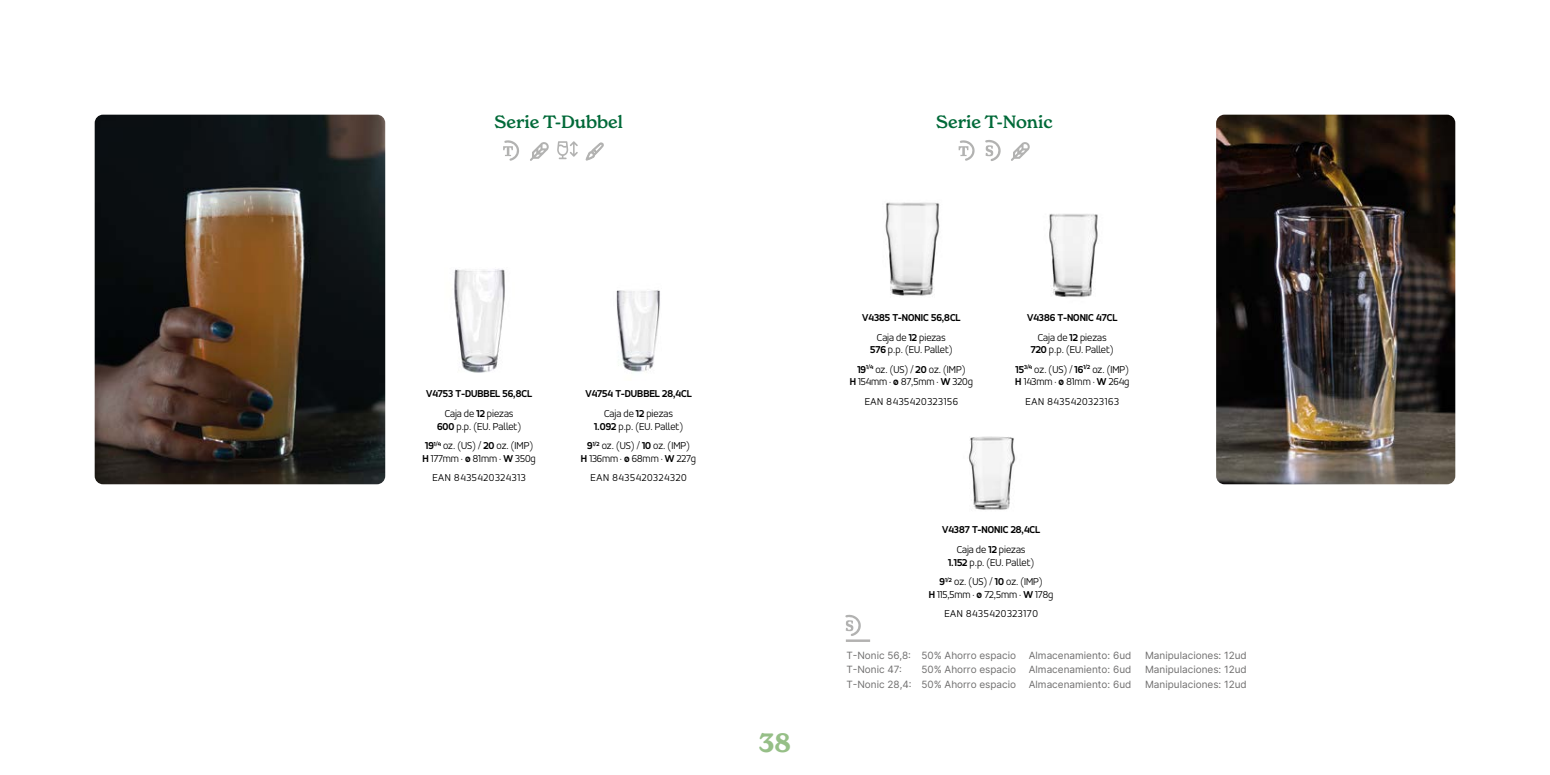
<style>
.page{position:relative;width:1550px;height:775px;background:#fff}
.page>*{position:absolute;margin:0;border:0;box-sizing:border-box;transform-origin:0 0}
.t1{font:600 26px "New Spirit";color:#96bf87}
.t2{font:500 17.5px "New Spirit";color:#006938}
.t3{font:300 10.62px/19.6px "Accord Alternate";color:#000;text-align:center}
.t4{font:300 10.62px/19.6px "Accord Alternate";letter-spacing:.06em;color:#000;text-align:center}
.t5{font:700 10.62px/19.6px "Accord Alternate";color:#000;text-align:center}
.t6{font:10px "Inter";color:#706f6f}
.s1{font-weight:300}
.s2{font-weight:700}
</style>
<div class="page">
<img style="left:95px;top:115px;width:290px;height:369px">
<img style="left:454px;top:269px;width:51px;height:104px">
<svg style="left:530px;top:142px;width:19px;height:19px"></svg>
<svg style="left:586px;top:143px;width:18px;height:17px"></svg>
<svg style="left:557px;top:141px;width:21px;height:18px"></svg>
<svg style="left:503px;top:140px;width:16px;height:21px"></svg>
<img style="left:616px;top:290px;width:44px;height:82px">
<img style="left:1216px;top:115px;width:239px;height:369px">
<img style="left:885px;top:202px;width:55px;height:94px">
<svg style="left:1011px;top:142px;width:19px;height:19px"></svg>
<svg style="left:959px;top:140px;width:16px;height:21px"></svg>
<hr style="left:846px;top:639px;width:24px;height:3px;background:#b3b2b1">
<img style="left:1049px;top:213px;width:49px;height:85px">
<img style="left:968px;top:436px;width:48px;height:74px">
<svg style="left:985px;top:140px;width:16px;height:21px"></svg>
<svg style="left:845px;top:615px;width:16px;height:21px"></svg>
<h2 class="t2" style="left:495px;top:111px;width:130px">Serie T-Dubbel</h2>
<h2 class="t2" style="left:936px;top:111px;width:118px">Serie T-Nonic</h2>
<p class="t5" style="left:426px;top:384px;width:108px">V4753 T-DUBBEL 56,8CL<br><span class="s1">Caja de</span> 12 <span class="s1">piezas</span></p>
<p class="t3" style="left:425px;top:416px;width:110px"><span class="s2">600</span> p.p. (EU. Pallet)<br><span class="s2">19</span><sup>1/4</sup> oz. (US) / <span class="s2">20</span> oz. (IMP)</p>
<p class="t4" style="left:422px;top:448px;width:115px"><span class="s2">H</span> 177mm · <span class="s2">ø</span> 81mm · <span class="s2">W</span> 350g<br>EAN 8435420324313</p>
<p class="t5" style="left:585px;top:384px;width:108px">V4754 T-DUBBEL 28,4CL<br><span class="s1">Caja de</span> 12 <span class="s1">piezas</span></p>
<p class="t3" style="left:587px;top:416px;width:104px"><span class="s2">1.092</span> p.p. (EU. Pallet)<br><span class="s2">9</span><sup>1/2</sup> oz. (US) / <span class="s2">10</span> oz. (IMP)</p>
<p class="t4" style="left:581px;top:448px;width:117px"><span class="s2">H</span> 136mm · <span class="s2">ø</span> 68mm · <span class="s2">W</span> 227g<br>EAN 8435420324320</p>
<h1 class="t1" style="left:759px;top:726px;width:34px">38</h1>
<p class="t5" style="left:862px;top:308px;width:100px">V4385 T-NONIC 56,8CL<br><span class="s1">Caja de</span> 12 <span class="s1">piezas</span></p>
<p class="t3" style="left:857px;top:340px;width:110px"><span class="s2">576</span> p.p. (EU. Pallet)<br><span class="s2">19</span><sup>1/4</sup> oz. (US) / <span class="s2">20</span> oz. (IMP)</p>
<p class="t4" style="left:850px;top:372px;width:125px"><span class="s2">H</span> 154mm · <span class="s2">ø</span> 87,5mm · <span class="s2">W</span> 320g<br>EAN 8435420323156</p>
<p class="t5" style="left:1027px;top:308px;width:92px">V4386 T-NONIC 47CL<br><span class="s1">Caja de</span> 12 <span class="s1">piezas</span></p>
<p class="t3" style="left:1016px;top:340px;width:115px"><span class="s2">720</span> p.p. (EU. Pallet)<br><span class="s2">15</span><sup>3/4</sup> oz. (US) / <span class="s2">16</span><sup>1/2</sup> oz. (IMP)</p>
<p class="t4" style="left:1015px;top:372px;width:115px"><span class="s2">H</span> 143mm · <span class="s2">ø</span> 81mm · <span class="s2">W</span> 264g<br>EAN 8435420323163</p>
<p class="t5" style="left:942px;top:520px;width:100px">V4387 T-NONIC 28,4CL<br><span class="s1">Caja de</span> 12 <span class="s1">piezas</span></p>
<p class="t3" style="left:940px;top:552px;width:105px"><span class="s2">1.152</span> p.p. (EU. Pallet)<br><span class="s2">9</span><sup>1/2</sup> oz. (US) / <span class="s2">10</span> oz. (IMP)</p>
<p class="t4" style="left:929px;top:584px;width:126px"><span class="s2">H</span> 115,5mm · <span class="s2">ø</span> 72,5mm · <span class="s2">W</span> 178g<br>EAN 8435420323170</p>
<p class="t6" style="left:846px;top:648px;width:171px">T-Nonic 56,8: 50% Ahorro espacio</p>
<p class="t6" style="left:1029px;top:648px;width:104px">Almacenamiento: 6ud</p>
<p class="t6" style="left:1145px;top:648px;width:103px">Manipulaciones: 12ud</p>
<p class="t6" style="left:846px;top:662px;width:57px">T-Nonic 47:</p>
<p class="t6" style="left:921px;top:662px;width:96px">50% Ahorro espacio</p>
<p class="t6" style="left:1029px;top:662px;width:104px">Almacenamiento: 6ud</p>
<p class="t6" style="left:1145px;top:662px;width:103px">Manipulaciones: 12ud</p>
<p class="t6" style="left:846px;top:677px;width:171px">T-Nonic 28,4: 50% Ahorro espacio</p>
<p class="t6" style="left:1029px;top:677px;width:104px">Almacenamiento: 6ud</p>
<p class="t6" style="left:1145px;top:677px;width:103px">Manipulaciones: 12ud</p>
</div>
